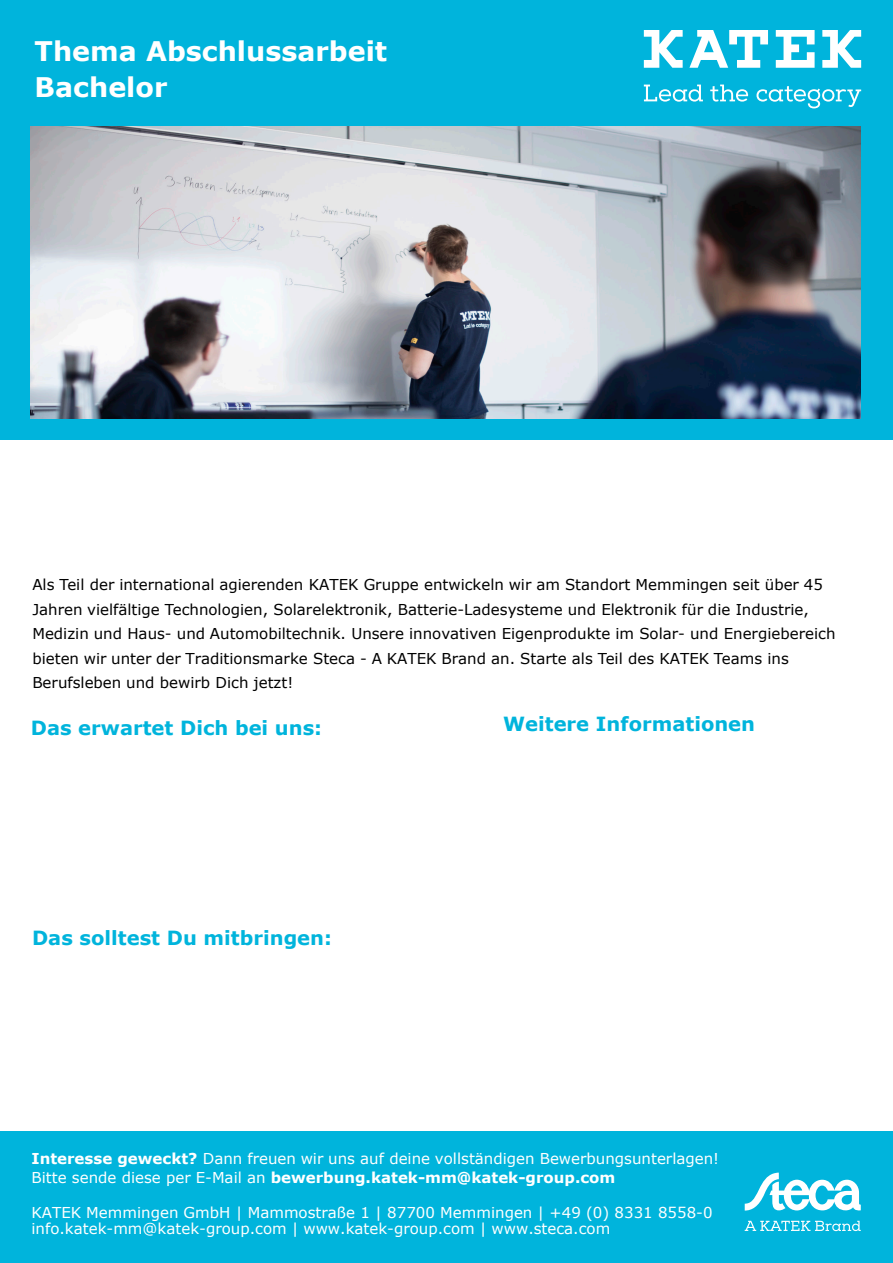
<style>
.page{position:relative;width:893px;height:1263px;background:#fff}
.page>*{position:absolute;margin:0;border:0;box-sizing:border-box;transform-origin:0 0}
.t1{font:700 27px/36.8px "Verdana";color:#fff}
.t2{font:700 19.5px "Verdana";color:#00b4dc}
.t3{font:15px/24.6px "Verdana";color:#000}
.t4{font:15px/18.6px "Verdana";color:#fff}
.s1{font-weight:700}
</style>
<div class="page">
<div style="left:0;top:0;width:893px;height:439px;background:#00b4dc"></div>
<div style="left:0;top:1131px;width:893px;height:132px;background:#00b4dc"></div>
<svg style="left:745px;top:1172px;width:116px;height:39px"></svg>
<svg style="left:745px;top:1221px;width:116px;height:10px"></svg>
<svg style="left:776px;top:30px;width:39px;height:38px"></svg>
<svg style="left:644px;top:30px;width:39px;height:38px"></svg>
<svg style="left:822px;top:30px;width:39px;height:38px"></svg>
<svg style="left:689px;top:30px;width:79px;height:38px"></svg>
<svg style="left:644px;top:85px;width:59px;height:17px"></svg>
<svg style="left:710px;top:85px;width:38px;height:17px"></svg>
<svg style="left:756px;top:86px;width:105px;height:22px"></svg>
<img style="left:30px;top:126px;width:830px;height:293px">
<h1 class="t1" style="left:35px;top:32px;width:354px">Thema Abschlussarbeit<br>Bachelor</h1>
<p class="t3" style="left:32px;top:572px;width:805px">Als Teil der international agierenden KATEK Gruppe entwickeln wir am Standort Memmingen seit über 45<br>Jahren vielfältige Technologien, Solarelektronik, Batterie-Ladesysteme und Elektronik für die Industrie, Medizin und Haus- und Automobiltechnik. Unsere innovativen Eigenprodukte im Solar- und Energiebereich bieten wir unter der Traditionsmarke Steca - A KATEK Brand an. Starte als Teil des KATEK Teams ins Berufsleben und bewirb Dich jetzt!</p>
<h2 class="t2" style="left:31px;top:714px;width:293px">Das erwartet Dich bei uns:</h2>
<h2 class="t2" style="left:503px;top:710px;width:253px">Weitere Informationen</h2>
<h2 class="t2" style="left:32px;top:924px;width:301px">Das solltest Du mitbringen:</h2>
<p class="t4" style="left:32px;top:1149px;width:689px"><span class="s1">Interesse geweckt?</span> Dann freuen wir uns auf deine vollständigen Bewerbungsunterlagen!<br>Bitte sende diese per E-Mail an <span class="s1">bewerbung.katek-mm@katek-group.com</span></p>
<p class="t4" style="left:32px;top:1204px;width:683px;line-height:16.2px">KATEK Memmingen GmbH | Mammostraße 1 | 87700 Memmingen | +49 (0) 8331 8558-0 info.katek-mm@katek-group.com | www.katek-group.com | www.steca.com</p>
</div>
